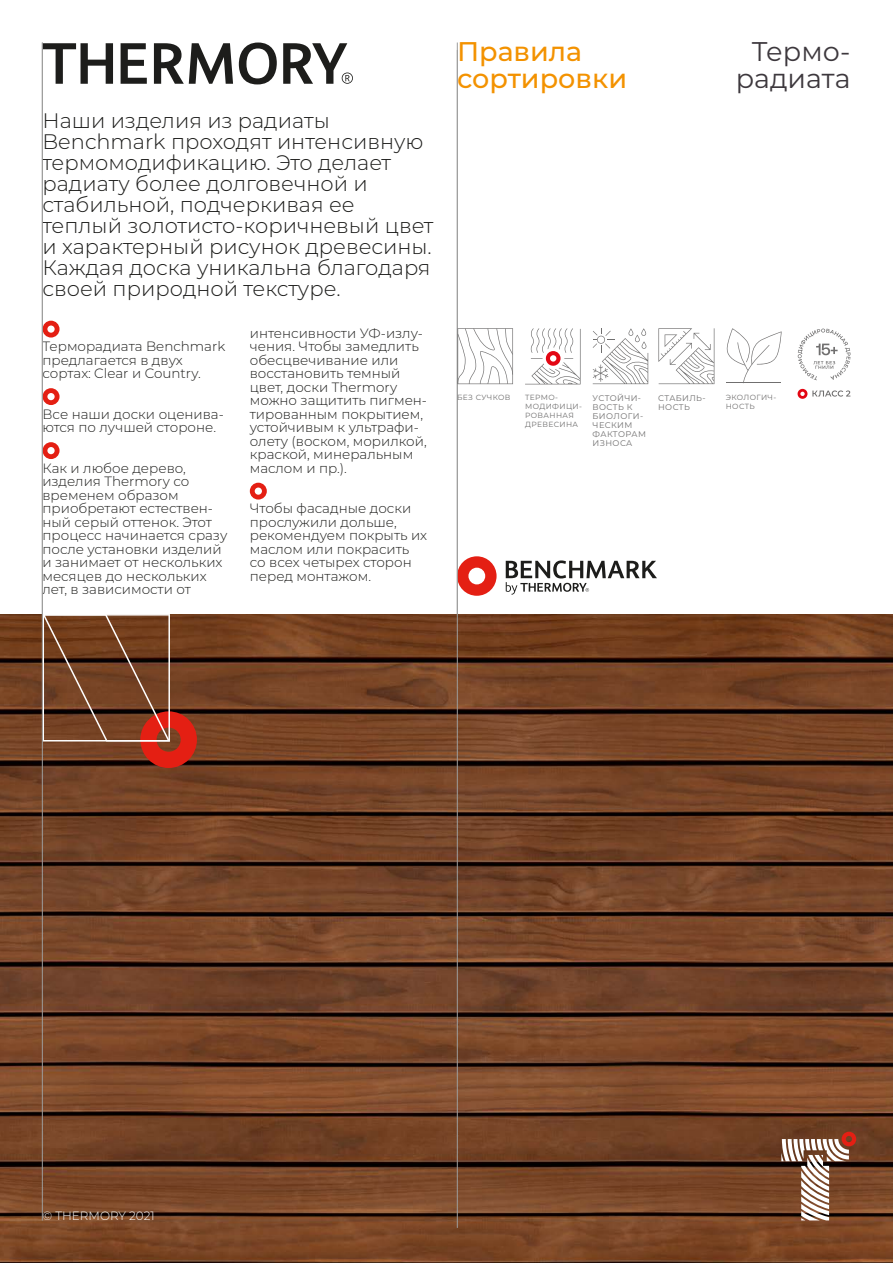
<style>
.page{position:relative;width:893px;height:1263px;background:#fff}
.page>*{position:absolute;margin:0;border:0;box-sizing:border-box;transform-origin:0 0}
.t1{font:500 27px/27px "Montserrat";color:#f39200}
.t2{font:27px/27px "Montserrat";color:#3d383d;text-align:center}
.t3{font:300 21px/21px "Montserrat";color:#1d1d1b}
.t4{font:300 13.5px/13.5px "Montserrat";color:#1d1d1b}
.t5{font:300 12px "Montserrat";color:#fff}
.t6{font:8.25px/9px "Montserrat";letter-spacing:.05em;color:#706f6f}
.t7{font:7.5px/9px "Montserrat";letter-spacing:.05em;color:#706f6f}
</style>
<div class="page">
<hr style="left:457px;top:43px;width:1px;height:1194px;background:#9d9d9c">
<img style="left:0;top:614px;width:893px;height:649px">
<svg style="left:43px;top:321px;width:17px;height:16px"></svg>
<svg style="left:43px;top:388px;width:17px;height:17px"></svg>
<svg style="left:43px;top:442px;width:17px;height:17px"></svg>
<svg style="left:250px;top:483px;width:17px;height:16px"></svg>
<svg style="left:458px;top:556px;width:39px;height:40px"></svg>
<svg style="left:506px;top:560px;width:151px;height:35px"></svg>
<svg style="left:43px;top:614px;width:154px;height:154px;background:#7b4229"></svg>
<svg style="left:781px;top:1132px;width:75px;height:88px"></svg>
<svg style="left:43px;top:43px;width:70px;height:41px"></svg>
<svg style="left:121px;top:43px;width:26px;height:41px"></svg>
<svg style="left:154px;top:43px;width:79px;height:41px"></svg>
<svg style="left:239px;top:43px;width:38px;height:41px"></svg>
<svg style="left:283px;top:43px;width:70px;height:41px"></svg>
<hr style="left:42px;top:43px;width:1px;height:1177px;background:#9d9d9c">
<hr style="left:457px;top:50px;width:1px;height:1178px;background:#9d9d9c">
<svg style="left:457px;top:328px;width:56px;height:56px"></svg>
<svg style="left:525px;top:328px;width:56px;height:56px"></svg>
<svg style="left:593px;top:328px;width:55px;height:56px"></svg>
<svg style="left:658px;top:328px;width:56px;height:56px"></svg>
<hr style="left:726px;top:383px;width:55px;height:1px;background:#706f6f">
<svg style="left:726px;top:328px;width:56px;height:55px"></svg>
<svg style="left:797px;top:389px;width:53px;height:10px"></svg>
<svg style="left:798px;top:329px;width:52px;height:51px"></svg>
<p class="t3" style="left:43px;top:109px;width:392px">Наши изделия из радиаты<br>Benchmark проходят интенсивную термомодификацию. Это делает радиату более долговечной и стабильной, подчеркивая ее теплый золотисто-коричневый цвет и характерный рисунок древесины.<br>Каждая доска уникальна благодаря своей природной текстуре.</p>
<p class="t4" style="left:43px;top:339px;width:184px">Терморадиата Benchmark предлагается в двух сортах: Clear и Country.</p>
<p class="t4" style="left:43px;top:407px;width:183px">Все наши доски оценива&shy;ются по лучшей стороне.</p>
<p class="t4" style="left:43px;top:461px;width:186px">Как и любое дерево, изделия Thermory со временем образом приобретают естествен&shy;ный серый оттенок. Этот процесс начинается сразу после установки изделий и занимает от нескольких месяцев до нескольких лет, в зависимости от</p>
<p class="t4" style="left:250px;top:326px;width:179px">интенсивности УФ-излу&shy;чения. Чтобы замедлить обесцвечивание или восстановить темный цвет, доски Thermory можно защитить пигмен&shy;тированным покрытием, устойчивым к ультрафи&shy;олету (воском, морилкой, краской, минеральным маслом и пр.).</p>
<p class="t4" style="left:250px;top:501px;width:179px">Чтобы фасадные доски прослужили дольше, рекомендуем покрыть их маслом или покрасить со всех четырех сторон перед монтажом.</p>
<h1 class="t1" style="left:457px;top:37px;width:171px">Правила сортировки</h1>
<h1 class="t2" style="left:736px;top:37px;width:116px">Термо&shy;радиата</h1>
<p class="t7" style="left:457px;top:393px;width:55px">БЕЗ СУЧКОВ</p>
<p class="t7" style="left:525px;top:393px;width:58px">ТЕРМО-<br>МОДИФИЦИ-<br>РОВАННАЯ<br>ДРЕВЕСИНА</p>
<p class="t6" style="left:593px;top:393px;width:55px">УСТОЙЧИ-<br>ВОСТЬ К<br>БИОЛОГИ-<br>ЧЕСКИМ<br>ФАКТОРАМ<br>ИЗНОСА</p>
<p class="t6" style="left:658px;top:393px;width:49px">СТАБИЛЬ-<br>НОСТЬ</p>
<p class="t7" style="left:726px;top:393px;width:52px">ЭКОЛОГИЧ-<br>НОСТЬ</p>
<p class="t5" style="left:43px;top:1208px;width:114px">© THERMORY 2021</p>
</div>
